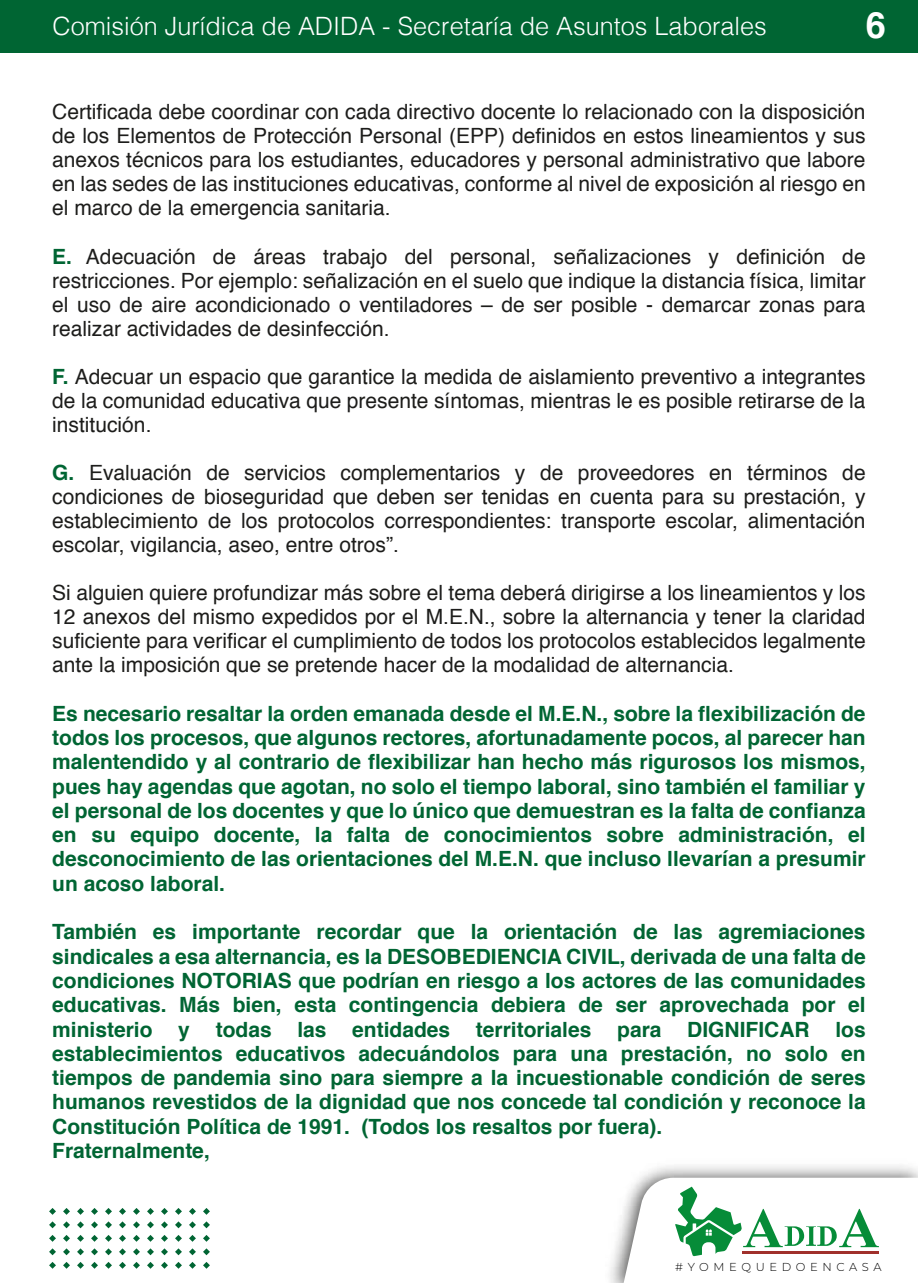
<style>
.page{position:relative;width:918px;height:1283px;background:#fff}
.page>*{position:absolute;margin:0;border:0;box-sizing:border-box;transform-origin:0 0}
.t1{font:700 36.15px "Helvetica";color:#fff}
.t2{font:300 25.2px "Helvetica";color:#fff}
.t3{font:21px/24px "Helvetica";color:#1d1d1b;text-align:justify}
.t4{font:700 21px/24.3px "Helvetica";color:#006533;text-align:justify}
.t5{font:300 11.55px "Montserrat";letter-spacing:.4em;color:#010101}
.s1{font-weight:700;color:#006533}
</style>
<div class="page">
<img style="left:610px;top:1165px;width:308px;height:118px">
<svg style="left:623px;top:1178px;width:295px;height:105px"></svg>
<svg style="left:147px;top:1248px;width:7px;height:7px"></svg>
<svg style="left:161px;top:1248px;width:7px;height:7px"></svg>
<svg style="left:133px;top:1248px;width:7px;height:7px"></svg>
<svg style="left:175px;top:1248px;width:7px;height:7px"></svg>
<svg style="left:105px;top:1248px;width:7px;height:7px"></svg>
<svg style="left:119px;top:1248px;width:7px;height:7px"></svg>
<svg style="left:189px;top:1248px;width:7px;height:7px"></svg>
<svg style="left:63px;top:1235px;width:7px;height:7px"></svg>
<svg style="left:91px;top:1235px;width:7px;height:7px"></svg>
<svg style="left:105px;top:1235px;width:7px;height:7px"></svg>
<svg style="left:77px;top:1235px;width:7px;height:7px"></svg>
<svg style="left:49px;top:1235px;width:7px;height:7px"></svg>
<svg style="left:91px;top:1248px;width:7px;height:7px"></svg>
<svg style="left:203px;top:1248px;width:7px;height:7px"></svg>
<svg style="left:161px;top:1262px;width:7px;height:7px"></svg>
<svg style="left:105px;top:1262px;width:7px;height:7px"></svg>
<svg style="left:119px;top:1262px;width:7px;height:7px"></svg>
<svg style="left:133px;top:1262px;width:7px;height:7px"></svg>
<svg style="left:147px;top:1262px;width:7px;height:7px"></svg>
<svg style="left:91px;top:1262px;width:7px;height:7px"></svg>
<svg style="left:49px;top:1262px;width:7px;height:7px"></svg>
<svg style="left:77px;top:1262px;width:7px;height:7px"></svg>
<svg style="left:175px;top:1262px;width:7px;height:7px"></svg>
<svg style="left:203px;top:1262px;width:7px;height:7px"></svg>
<svg style="left:49px;top:1248px;width:7px;height:7px"></svg>
<svg style="left:119px;top:1235px;width:7px;height:7px"></svg>
<svg style="left:63px;top:1248px;width:7px;height:7px"></svg>
<svg style="left:189px;top:1262px;width:7px;height:7px"></svg>
<svg style="left:77px;top:1248px;width:7px;height:7px"></svg>
<svg style="left:63px;top:1262px;width:7px;height:7px"></svg>
<svg style="left:77px;top:1208px;width:7px;height:7px"></svg>
<svg style="left:175px;top:1221px;width:7px;height:7px"></svg>
<svg style="left:63px;top:1208px;width:7px;height:7px"></svg>
<svg style="left:105px;top:1208px;width:7px;height:7px"></svg>
<svg style="left:49px;top:1208px;width:7px;height:7px"></svg>
<svg style="left:189px;top:1221px;width:7px;height:7px"></svg>
<svg style="left:203px;top:1221px;width:7px;height:7px"></svg>
<svg style="left:91px;top:1208px;width:7px;height:7px"></svg>
<svg style="left:175px;top:1208px;width:7px;height:7px"></svg>
<svg style="left:189px;top:1208px;width:7px;height:7px"></svg>
<svg style="left:203px;top:1208px;width:7px;height:7px"></svg>
<svg style="left:161px;top:1208px;width:7px;height:7px"></svg>
<svg style="left:133px;top:1208px;width:7px;height:7px"></svg>
<svg style="left:119px;top:1208px;width:7px;height:7px"></svg>
<svg style="left:147px;top:1208px;width:7px;height:7px"></svg>
<svg style="left:119px;top:1221px;width:7px;height:7px"></svg>
<svg style="left:203px;top:1235px;width:7px;height:7px"></svg>
<svg style="left:189px;top:1235px;width:7px;height:7px"></svg>
<svg style="left:49px;top:1221px;width:7px;height:7px"></svg>
<svg style="left:147px;top:1235px;width:7px;height:7px"></svg>
<svg style="left:63px;top:1221px;width:7px;height:7px"></svg>
<svg style="left:175px;top:1235px;width:7px;height:7px"></svg>
<svg style="left:161px;top:1235px;width:7px;height:7px"></svg>
<svg style="left:133px;top:1221px;width:7px;height:7px"></svg>
<svg style="left:77px;top:1221px;width:7px;height:7px"></svg>
<svg style="left:161px;top:1221px;width:7px;height:7px"></svg>
<svg style="left:147px;top:1221px;width:7px;height:7px"></svg>
<svg style="left:133px;top:1235px;width:7px;height:7px"></svg>
<svg style="left:91px;top:1221px;width:7px;height:7px"></svg>
<svg style="left:105px;top:1221px;width:7px;height:7px"></svg>
<div style="left:0;top:0;width:918px;height:52px;background:#006533"></div>
<p class="t2" style="left:53px;top:4px;width:716px">Comisión Jurídica de ADIDA - Secretaría de Asuntos Laborales</p>
<h1 class="t1" style="left:866px;top:-3px;width:22px">6</h1>
<p class="t3" style="left:52px;top:101px;width:815px">Certificada debe coordinar con cada directivo docente lo relacionado con la disposición de los Elementos de Protección Personal (EPP) definidos en estos lineamientos y sus anexos técnicos para los estudiantes, educadores y personal administrativo que labore en las sedes de las instituciones educativas, conforme al nivel de exposición al riesgo en el marco de la emergencia sanitaria.</p>
<p class="t3" style="left:52px;top:245px;width:815px"><span class="s1">E.</span> Adecuación de áreas trabajo del personal, señalizaciones y definición de restricciones. Por ejemplo: señalización en el suelo que indique la distancia física, limitar el uso de aire acondicionado o ventiladores – de ser posible - demarcar zonas para realizar actividades de desinfección.</p>
<p class="t3" style="left:52px;top:365px;width:815px"><span class="s1">F.</span> Adecuar un espacio que garantice la medida de aislamiento preventivo a integrantes de la comunidad educativa que presente síntomas, mientras le es posible retirarse de la institución.</p>
<p class="t3" style="left:52px;top:462px;width:815px"><span class="s1">G.</span> Evaluación de servicios complementarios y de proveedores en términos de condiciones de bioseguridad que deben ser tenidas en cuenta para su prestación, y establecimiento de los protocolos correspondientes: transporte escolar, alimentación escolar, vigilancia, aseo, entre otros”.</p>
<p class="t3" style="left:52px;top:582px;width:815px">Si alguien quiere profundizar más sobre el tema deberá dirigirse a los lineamientos y los 12 anexos del mismo expedidos por el M.E.N., sobre la alternancia y tener la claridad suficiente para verificar el cumplimiento de todos los protocolos establecidos legalmente ante la imposición que se pretende hacer de la modalidad de alternancia.</p>
<p class="t4" style="left:52px;top:701px;width:815px">Es necesario resaltar la orden emanada desde el M.E.N., sobre la flexibilización de todos los procesos, que algunos rectores, afortunadamente pocos, al parecer han malentendido y al contrario de flexibilizar han hecho más rigurosos los mismos, pues hay agendas que agotan, no solo el tiempo laboral, sino también el familiar y el personal de los docentes y que lo único que demuestran es la falta de confianza en su equipo docente, la falta de conocimientos sobre administración, el desconocimiento de las orientaciones del M.E.N. que incluso llevarían a presumir un acoso laboral.</p>
<p class="t4" style="left:52px;top:920px;width:815px;text-align:left">También es importante recordar que la orientación de las agremiaciones sindicales a esa alternancia, es la DESOBEDIENCIA CIVIL, derivada de una falta de condiciones NOTORIAS que podrían en riesgo a los actores de las comunidades educativas. Más bien, esta contingencia debiera de ser aprovechada por el ministerio y todas las entidades territoriales para DIGNIFICAR los establecimientos educativos adecuándolos para una prestación, no solo en tiempos de pandemia sino para siempre a la incuestionable condición de seres humanos revestidos de la dignidad que nos concede tal condición y reconoce la Constitución Política de 1991. (Todos los resaltos por fuera).<br>Fraternalmente,</p>
<p class="t5" style="left:675px;top:1259px;width:208px">#YOMEQUEDOENCASA</p>
</div>
